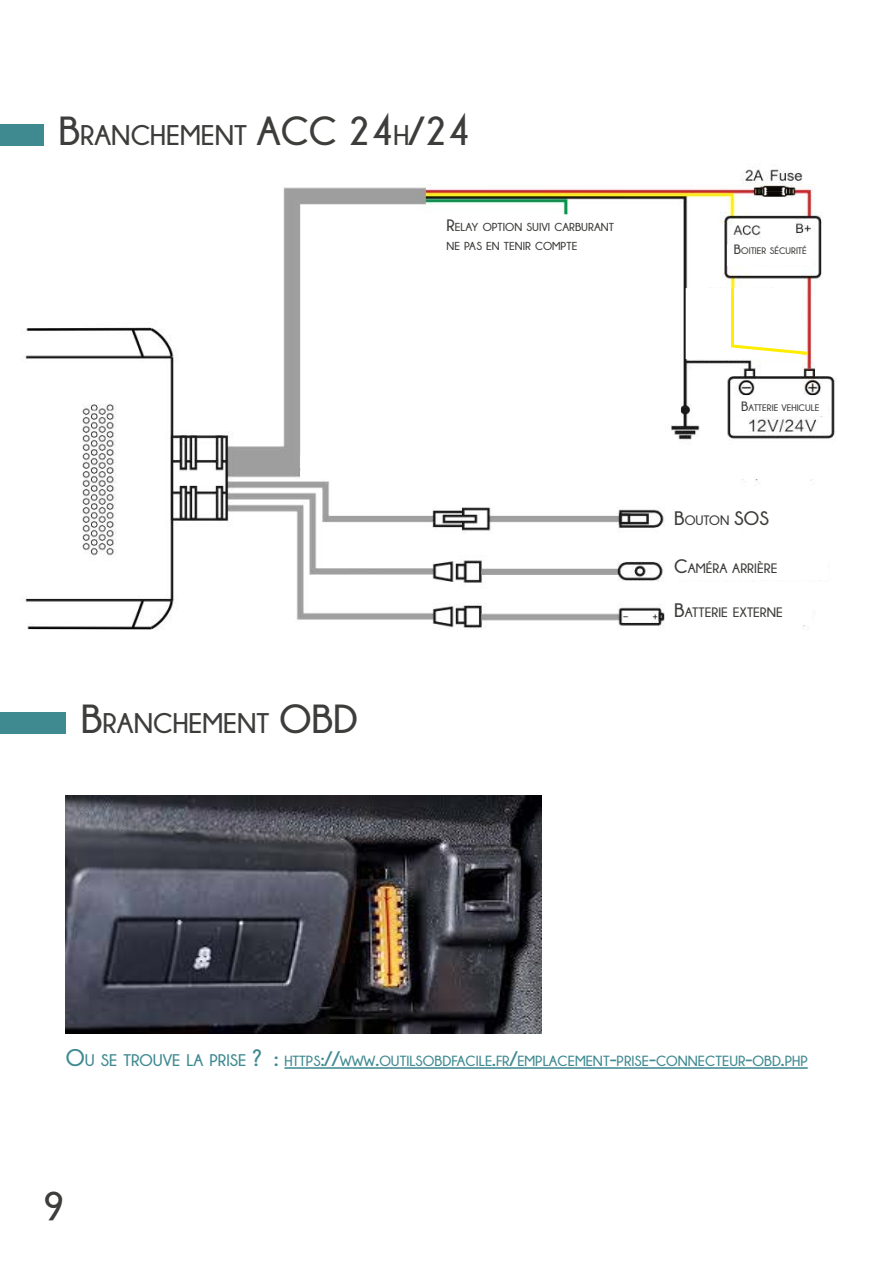
<style>
.page{position:relative;width:893px;height:1263px;background:#fff}
.page>*{position:absolute;margin:0;border:0;box-sizing:border-box;transform-origin:0 0}
.t1{font:700 40.5px "Champagne&Limousines";color:#3d3d3b}
.t2{font:700 28.35px "Champagne&Limousines";color:#3d3d3b}
.t3{font:700 14.7px "Champagne&Limousines";color:#3f8a91}
.t4{font:700 13.65px "Champagne&Limousines";color:#3d3d3b}
.t5{font:700 11.55px/19.8px "Champagne&Limousines";color:#3d3d3b}
.t6{font:700 9.45px "Champagne&Limousines";color:#3d3d3b}
.s1{font-size:40.5px}
.s2{font-size:16.5px}
.s3{font-size:13.5px}
.s4{font-size:19.5px}
.s5{font-size:24px}
.s6{font-size:16.8px}
.s7{font-size:21px}
</style>
<div class="page">
<img style="left:23px;top:144px;width:812px;height:486px">
<div style="left:321px;top:214px;width:343px;height:244px;background:#fff"></div>
<div style="left:300px;top:455px;width:528px;height:24px;background:#fff"></div>
<div style="left:568px;top:395px;width:113px;height:25px;background:#fff"></div>
<div style="left:732px;top:395px;width:96px;height:22px;background:#fff"></div>
<div style="left:679px;top:559px;width:149px;height:21px;background:#fff"></div>
<div style="left:677px;top:601px;width:135px;height:25px;background:#fff"></div>
<div style="left:679px;top:511px;width:96px;height:22px;background:#fff"></div>
<div style="left:686px;top:288px;width:115px;height:71px;background:#fff"></div>
<div style="left:727px;top:244px;width:85px;height:22px;background:#fff"></div>
<hr style="left:731px;top:288px;width:3px;height:58px;background:#ffed00">
<svg style="left:731px;top:343px;width:79px;height:13px"></svg>
<div style="left:0;top:124px;width:43px;height:22px;background:#3f8a91"></div>
<div style="left:0;top:712px;width:66px;height:21px;background:#3f8a91"></div>
<img style="left:66px;top:795px;width:475px;height:239px">
<hr style="left:284px;top:1067px;width:524px;height:2px;background:#3f8a91">
<h2 class="t2" style="left:58px;top:120px;width:414px"><span class="s1">B</span>RANCHEMENT <span class="s1">ACC 24</span>H<span class="s1">/24</span></h2>
<p class="t5" style="left:446px;top:217px;width:169px"><span class="s2">R</span>ELAY OPTION SUIVI CARBURANT<br>NE PAS EN TENIR COMPTE</p>
<h2 class="t2" style="left:81px;top:708px;width:279px"><span class="s1">B</span>RANCHEMENT <span class="s1">OBD</span></h2>
<p class="t6" style="left:734px;top:245px;width:74px"><span class="s3">B</span>OITIER SÉCURITÉ</p>
<p class="t6" style="left:741px;top:403px;width:80px"><span class="s3">B</span>ATTERIE VEHICULE</p>
<p class="t4" style="left:674px;top:513px;width:73px"><span class="s4">B</span>OUTON <span class="s4">SOS</span></p>
<p class="t4" style="left:674px;top:560px;width:105px"><span class="s4">C</span>AMÉRA ARRIÈRE</p>
<p class="t4" style="left:674px;top:604px;width:110px"><span class="s4">B</span>ATTERIE EXTERNE</p>
<p class="t3" style="left:66px;top:1052px;width:743px"><span class="s5">O</span><span class="s6">U SE TROUVE LA PRISE</span> <span class="s5">? :</span> HTTPS<span class="s7">://</span>WWW<span class="s7">.</span>OUTILSOBDFACILE<span class="s7">.</span>FR<span class="s7">/</span>EMPLACEMENT<span class="s7">-</span>PRISE<span class="s7">-</span>CONNECTEUR<span class="s7">-</span>OBD<span class="s7">.</span>PHP</p>
<h1 class="t1" style="left:43px;top:1184px;width:24px">9</h1>
</div>
